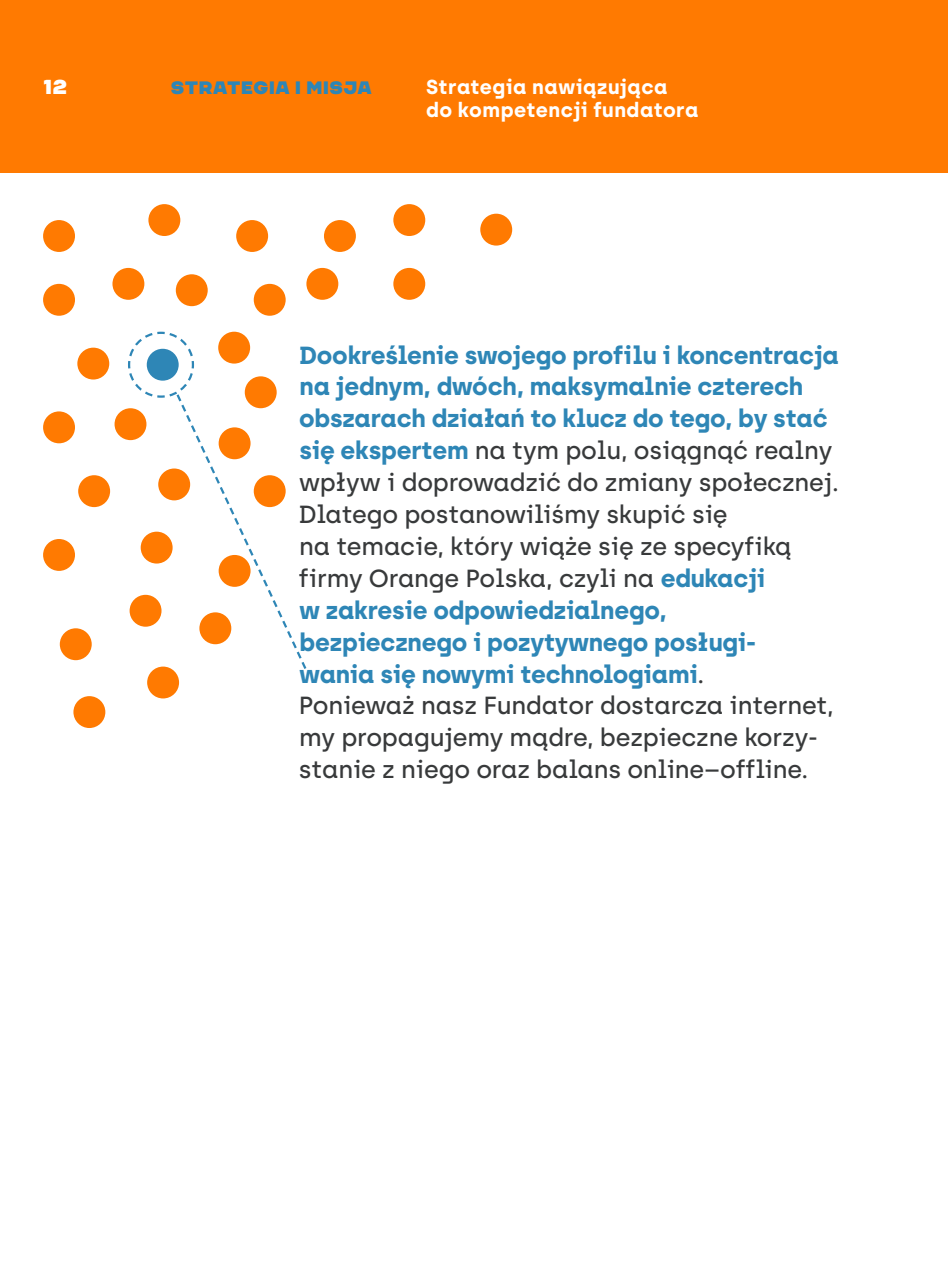
<style>
.page{position:relative;width:948px;height:1263px;background:#fff}
.page>*{position:absolute;margin:0;border:0;box-sizing:border-box;transform-origin:0 0}
.t1{font:700 24.75px/31.9px "Archia";letter-spacing:-.01em;color:#2e86b6}
.t2{font:500 24.75px/31.9px "Archia";letter-spacing:-.01em;color:#383a3b}
.Pagina_recto{font:700 20.25px/23.6px "Archia";letter-spacing:.02em;color:#fff}
.t3{font:20.25px "CHANEY";color:#fff}
.t4{font:18px "CHANEY";letter-spacing:.02em;color:#2e86b6}
.s1{font-weight:500;color:#383a3b}
</style>
<div class="page">
<div style="left:0;top:0;width:947px;height:172px;background:#ff7a01"></div>
<div style="left:43px;top:220px;width:32px;height:32px;background:#ff7a01;border-radius:50%"></div>
<div style="left:393px;top:268px;width:32px;height:32px;background:#ff7a01;border-radius:50%"></div>
<div style="left:112px;top:268px;width:32px;height:32px;background:#ff7a01;border-radius:50%"></div>
<div style="left:324px;top:220px;width:32px;height:32px;background:#ff7a01;border-radius:50%"></div>
<div style="left:176px;top:274px;width:32px;height:32px;background:#ff7a01;border-radius:50%"></div>
<div style="left:236px;top:220px;width:32px;height:32px;background:#ff7a01;border-radius:50%"></div>
<div style="left:148px;top:204px;width:32px;height:32px;background:#ff7a01;border-radius:50%"></div>
<div style="left:254px;top:284px;width:31px;height:32px;background:#ff7a01;border-radius:50%"></div>
<div style="left:306px;top:268px;width:32px;height:32px;background:#ff7a01;border-radius:50%"></div>
<div style="left:77px;top:348px;width:32px;height:31px;background:#ff7a01;border-radius:50%"></div>
<div style="left:60px;top:628px;width:32px;height:32px;background:#ff7a01;border-radius:50%"></div>
<div style="left:147px;top:666px;width:32px;height:32px;background:#ff7a01;border-radius:50%"></div>
<div style="left:73px;top:696px;width:32px;height:32px;background:#ff7a01;border-radius:50%"></div>
<div style="left:43px;top:539px;width:32px;height:32px;background:#ff7a01;border-radius:50%"></div>
<div style="left:480px;top:214px;width:32px;height:32px;background:#ff7a01;border-radius:50%"></div>
<div style="left:43px;top:411px;width:32px;height:32px;background:#ff7a01;border-radius:50%"></div>
<div style="left:78px;top:475px;width:32px;height:32px;background:#ff7a01;border-radius:50%"></div>
<div style="left:43px;top:284px;width:32px;height:32px;background:#ff7a01;border-radius:50%"></div>
<div style="left:393px;top:204px;width:32px;height:32px;background:#ff7a01;border-radius:50%"></div>
<div style="left:114px;top:408px;width:32px;height:32px;background:#ff7a01;border-radius:50%"></div>
<svg style="left:127px;top:331px;width:180px;height:340px"></svg>
<svg style="left:946px;top:0;width:2px;height:173px"></svg>
<p class="t3" style="left:43px;top:74px;width:26px">12</p>
<p class="t4" style="left:171px;top:76px;width:202px">STRATEGIA I MISJA</p>
<p class="Pagina_recto" style="left:426px;top:74px;width:274px">Strategia nawiązująca do kompetencji fundatora</p>
<p class="t1" style="left:299px;top:338px;width:541px">Dookreślenie swojego profilu i koncentracja na jednym, dwóch, maksymalnie czterech obszarach działań to klucz do tego, by stać się ekspertem <span class="s1">na tym polu, osiągnąć realny wpływ i doprowadzić do zmiany społecznej.</span></p>
<p class="t1" style="left:298px;top:498px;width:494px"><span class="s1">Dlatego postanowiliśmy skupić się<br>na temacie, który wiąże się ze specyfiką firmy Orange Polska, czyli na -</span>edukacji<br>w zakresie odpowiedzialnego, bezpiecznego i pozytywnego posługi&shy;wania się nowymi technologiami<span class="s1">.</span></p>
<p class="t2" style="left:299px;top:690px;width:536px">Ponieważ nasz Fundator dostarcza internet, my propagujemy mądre, bezpieczne korzy&shy;stanie z niego oraz balans online–offline.</p>
</div>
